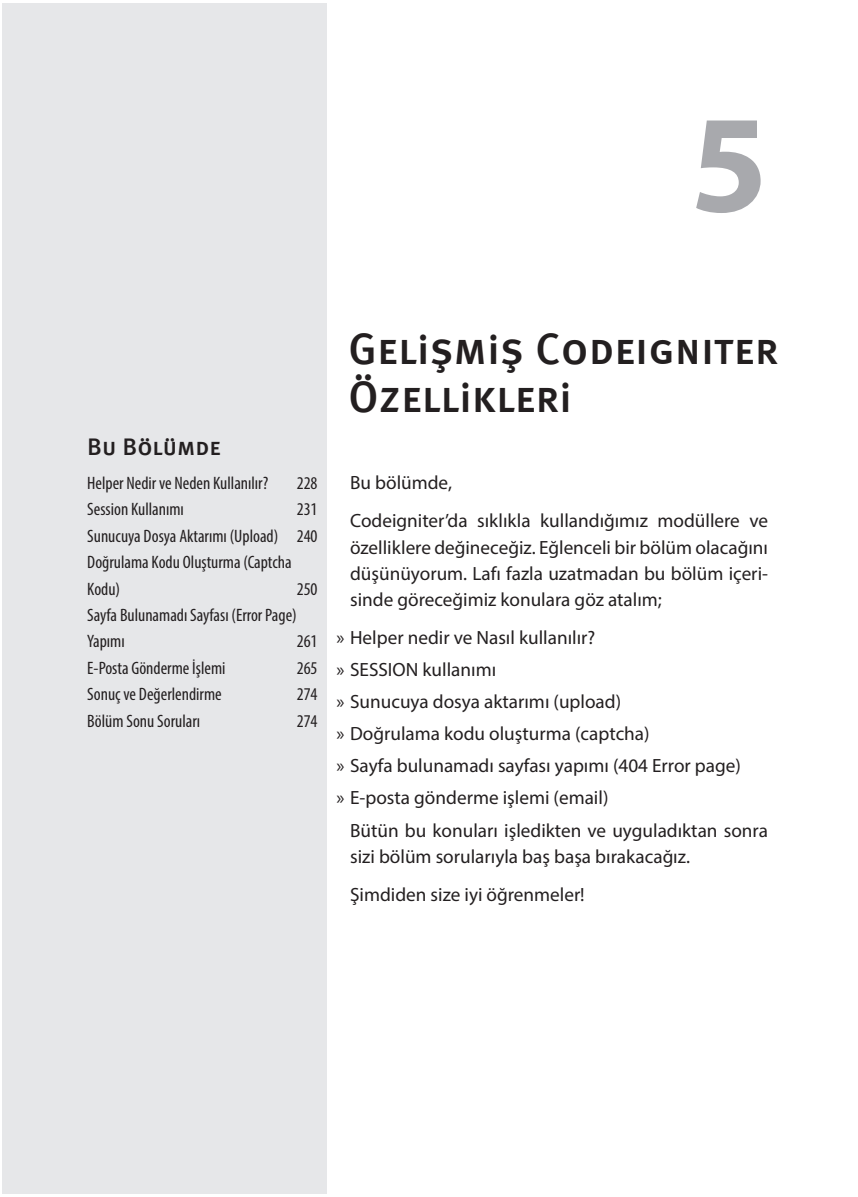
<style>
.page{position:relative;width:858px;height:1197px;background:#fff}
.page>*{position:absolute;margin:0;border:0;box-sizing:border-box;transform-origin:0 0}
.t1{font:700 140px "Myriad Pro";color:#a8a9ad}
.t2{font:44px/48px "Meta Medium LF Caps";color:#231f20}
.t3{font:24px "Meta Medium LF Caps";color:#231f20}
.t4{font:19.2px/32px "Myriad Pro";color:#231f20}
.t5{font:condensed 18px/26.4px "Myriad Pro";color:#231f20}
</style>
<div class="page">
<div style="left:2px;top:3px;width:325px;height:1191px;background:#e6e7e9"></div>
<h1 class="t1" style="left:690px;top:73px;width:79px">5</h1>
<p class="t3" style="left:87px;top:436px;width:135px">Bu Bölümde</p>
<p class="t5" style="left:87px;top:470px;width:182px">Helper Nedir ve Neden Kullanılır?</p>
<p class="t5" style="left:297px;top:470px;width:22px">228</p>
<p class="t5" style="left:87px;top:496px;width:98px">Session Kullanımı</p>
<p class="t5" style="left:87px;top:496px;width:232px;text-indent:209px">231<br>Sunucuya Dosya Aktarımı (Upload) 240<br>Doğrulama Kodu Oluşturma (Captcha<br>Kodu)</p>
<p class="t5" style="left:87px;top:575px;width:232px;text-indent:209px">250<br>Sayfa Bulunamadı Sayfası (Error Page)<br>Yapımı</p>
<p class="t5" style="left:297px;top:628px;width:22px">261</p>
<p class="t5" style="left:87px;top:654px;width:140px">E-Posta Gönderme İşlemi</p>
<p class="t5" style="left:297px;top:654px;width:22px">265</p>
<p class="t5" style="left:87px;top:681px;width:136px">Sonuç ve Değerlendirme</p>
<p class="t5" style="left:297px;top:681px;width:22px">274</p>
<p class="t5" style="left:87px;top:707px;width:114px">Bölüm Sonu Soruları</p>
<p class="t5" style="left:297px;top:707px;width:22px">274</p>
<h2 class="t2" style="left:348px;top:326px;width:431px">Gelişmiş Codeıgnıter<br>Özellikleri</h2>
<p class="t4" style="left:350px;top:464px;width:419px;line-height:37.8px">Bu bölümde,<br>Codeigniter’da sıklıkla kullandığımız modüllere ve</p>
<p class="t4" style="left:350px;top:534px;width:419px;line-height:26.4px;text-align:justify">özelliklere değineceğiz. Eğlenceli bir bölüm olacağını düşünüyorum. Lafı fazla uzatmadan bu bölüm içeri&shy;sinde göreceğimiz konulara göz atalım;</p>
<p class="t4" style="left:336px;top:621px;width:406px">» Helper nedir ve Nasıl kullanılır?<br>» SESSION kullanımı<br>» Sunucuya dosya aktarımı (upload)<br>» Doğrulama kodu oluşturma (captcha)<br>» Sayfa bulunamadı sayfası yapımı (404 Error page) » E-posta gönderme işlemi (email)</p>
<p class="t4" style="left:350px;top:817px;width:419px;line-height:26.4px">Bütün bu konuları işledikten ve uyguladıktan sonra sizi bölüm sorularıyla baş başa bırakacağız.</p>
<p class="t4" style="left:350px;top:878px;width:236px">Şimdiden size iyi öğrenmeler!</p>
</div>
